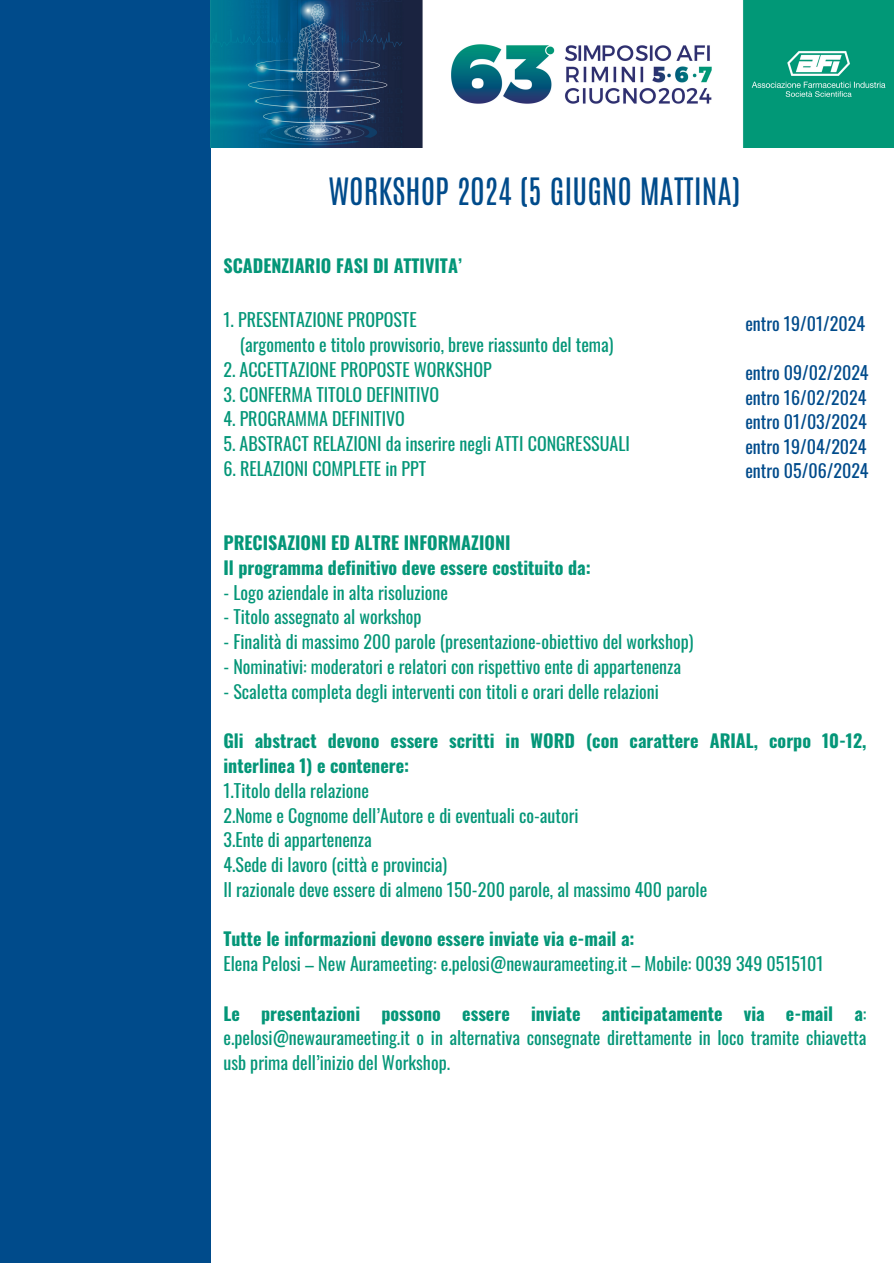
<style>
.page{position:relative;width:894px;height:1264px;background:#fff}
.page>*{position:absolute;margin:0;border:0;box-sizing:border-box;transform-origin:0 0}
.t1{font:31.5px "Antonio";color:#004b8b}
.t2{font:18px/24.8px "Oswald";color:#049678;text-align:justify}
.t3{font:700 18px/24.8px "Oswald";color:#049678}
.t4{font:18px "Oswald";color:#004b8b}
.s1{font-weight:700}
</style>
<div class="page">
<div style="left:0;top:329px;width:210px;height:933px;background:#004b8b"></div>
<div style="left:0;top:0;width:210px;height:357px;background:#004b8b"></div>
<img style="left:210px;top:0;width:683px;height:147px">
<p class="t1" style="left:328px;top:169px;width:413px">WORKSHOP 2024 (5 GIUGNO MATTINA)</p>
<p class="t3" style="left:223px;top:253px;width:240px">SCADENZIARIO FASI DI ATTIVITA’</p>
<p class="t2" style="left:223px;top:307px;width:195px">1. PRESENTAZIONE PROPOSTE</p>
<p class="t2" style="left:240px;top:331px;width:375px">(argomento e titolo provvisorio, breve riassunto del tema)</p>
<p class="t2" style="left:223px;top:356px;width:270px">2. ACCETTAZIONE PROPOSTE WORKSHOP</p>
<p class="t2" style="left:223px;top:381px;width:217px">3. CONFERMA TITOLO DEFINITIVO</p>
<p class="t2" style="left:223px;top:406px;width:183px">4. PROGRAMMA DEFINITIVO</p>
<p class="t2" style="left:223px;top:430px;width:408px">5. ABSTRACT RELAZIONI da inserire negli ATTI CONGRESSUALI</p>
<p class="t2" style="left:223px;top:455px;width:204px">6. RELAZIONI COMPLETE in PPT</p>
<p class="t4" style="left:745px;top:310px;width:121px">entro 19/01/2024</p>
<p class="t4" style="left:745px;top:359px;width:125px">entro 09/02/2024</p>
<p class="t4" style="left:745px;top:383px;width:123px">entro 16/02/2024</p>
<p class="t4" style="left:745px;top:408px;width:123px">entro 01/03/2024</p>
<p class="t4" style="left:745px;top:432px;width:123px">entro 19/04/2024</p>
<p class="t4" style="left:745px;top:457px;width:125px">entro 05/06/2024</p>
<p class="t3" style="left:223px;top:529px;width:288px">PRECISAZIONI ED ALTRE INFORMAZIONI</p>
<p class="t3" style="left:223px;top:554px;width:369px">Il programma definitivo deve essere costituito da:</p>
<p class="t2" style="left:223px;top:579px;width:226px">- Logo aziendale in alta risoluzione</p>
<p class="t2" style="left:223px;top:604px;width:200px">- Titolo assegnato al workshop</p>
<p class="t2" style="left:223px;top:628px;width:471px">- Finalità di massimo 200 parole (presentazione-obiettivo del workshop)</p>
<p class="t2" style="left:223px;top:653px;width:459px">- Nominativi: moderatori e relatori con rispettivo ente di appartenenza</p>
<p class="t2" style="left:223px;top:678px;width:437px">- Scaletta completa degli interventi con titoli e orari delle relazioni</p>
<p class="t3" style="left:223px;top:727px;width:644px">Gli abstract devono essere scritti in WORD (con carattere ARIAL, corpo 10-12, interlinea 1) e contenere:</p>
<p class="t2" style="left:223px;top:777px;width:147px">1.Titolo della relazione</p>
<p class="t2" style="left:223px;top:802px;width:356px">2.Nome e Cognome dell’Autore e di eventuali co-autori</p>
<p class="t2" style="left:223px;top:826px;width:150px">3.Ente di appartenenza</p>
<p class="t2" style="left:223px;top:851px;width:225px">4.Sede di lavoro (città e provincia)</p>
<p class="t2" style="left:223px;top:876px;width:485px">Il razionale deve essere di almeno 150-200 parole, al massimo 400 parole</p>
<p class="t3" style="left:223px;top:925px;width:412px">Tutte le informazioni devono essere inviate via e-mail a:</p>
<p class="t2" style="left:223px;top:950px;width:601px">Elena Pelosi – New Aurameeting: e.pelosi@newaurameeting.it – Mobile: 0039 349 0515101</p>
<p class="t2" style="left:223px;top:1000px;width:644px"><span class="s1">Le presentazioni possono essere inviate anticipatamente via e-mail a</span>: e.pelosi@newaurameeting.it o in alternativa consegnate direttamente in loco tramite chiavetta usb prima dell’inizio del Workshop.</p>
</div>
